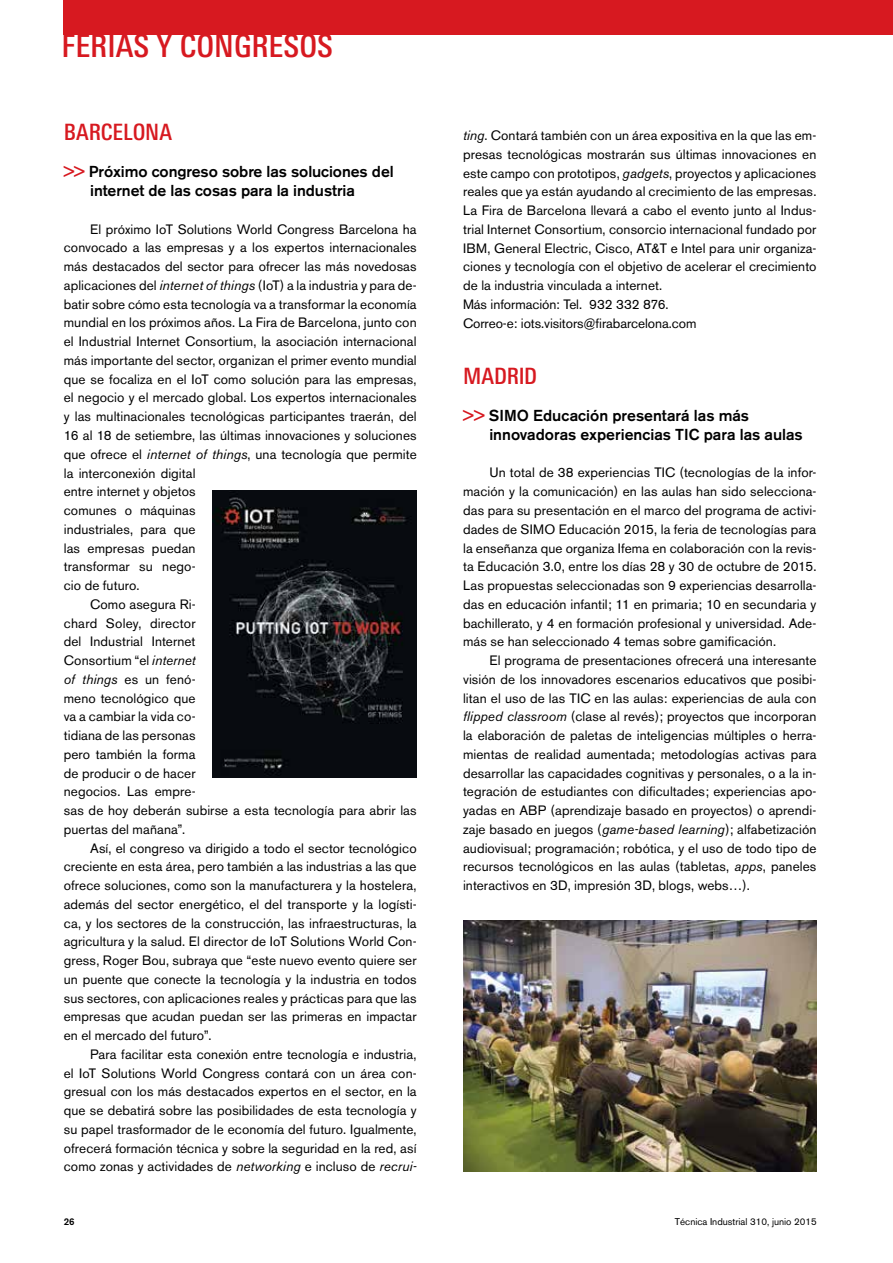
<style>
.page{position:relative;width:893px;height:1263px;background:#fff}
.page>*{position:absolute;margin:0;border:0;box-sizing:border-box;transform-origin:0 0}
.t1{font:500 condensed 31.5px "LT Univers";color:#d71920}
.t2{font:500 condensed 22.5px "LT Univers";letter-spacing:-.01em;color:#d71920}
.t3{font:500 15.75px/18.8px "Akzidenz Grotesk BE";letter-spacing:-.005em;color:#000}
.t4{font:13.5px/18.8px "Akzidenz Grotesk BE";letter-spacing:.005em;color:#000;text-align:justify}
.t5{font:9.75px "Akzidenz Grotesk BE";color:#000}
.t6{font:500 9.75px "Akzidenz Grotesk BE";color:#000}
.s1{color:#d71920}
.s2{font-style:italic}
</style>
<div class="page">
<div style="left:64px;top:0;width:829px;height:34px;background:#d71920"></div>
<img style="left:463px;top:921px;width:354px;height:250px">
<img style="left:213px;top:490px;width:204px;height:287px">
<h1 class="t1" style="left:62px;top:27px;width:273px">FERIAS Y CONGRESOS</h1>
<h2 class="t2" style="left:64px;top:119px;width:110px">BARCELONA</h2>
<p class="t3" style="left:90px;top:162px;width:305px;text-indent:-26px"><span class="s1">&gt;&gt;</span> Próximo congreso sobre las soluciones del internet de las cosas para la industria</p>
<p class="t4" style="left:90px;top:220px;width:328px">El próximo IoT Solutions World Congress Barcelona ha</p>
<p class="t4" style="left:64px;top:238px;width:354px">convocado a las empresas y a los expertos internacionales</p>
<p class="t4" style="left:64px;top:257px;width:354px">más destacados del sector para ofrecer las más novedosas</p>
<p class="t4" style="left:64px;top:276px;width:354px">aplicaciones del <span class="s2">internet of things</span> (IoT) a la industria y para de-</p>
<p class="t4" style="left:64px;top:295px;width:354px">batir sobre cómo esta tecnología va a transformar la economía</p>
<p class="t4" style="left:64px;top:313px;width:354px">mundial en los próximos años. La Fira de Barcelona, junto con</p>
<p class="t4" style="left:64px;top:332px;width:354px">el Industrial Internet Consortium, la asociación internacional</p>
<p class="t4" style="left:64px;top:351px;width:354px">más importante del sector, organizan el primer evento mundial</p>
<p class="t4" style="left:64px;top:370px;width:354px">que se focaliza en el IoT como solución para las empresas,</p>
<p class="t4" style="left:64px;top:388px;width:354px">el negocio y el mercado global. Los expertos internacionales</p>
<p class="t4" style="left:64px;top:407px;width:354px">y las multinacionales tecnológicas participantes traerán, del</p>
<p class="t4" style="left:64px;top:426px;width:354px">16 al 18 de setiembre, las últimas innovaciones y soluciones</p>
<p class="t4" style="left:64px;top:445px;width:354px">que ofrece el <span class="s2">internet of things</span>, una tecnología que permite</p>
<p class="t4" style="left:64px;top:463px;width:133px">la interconexión digital</p>
<p class="t4" style="left:64px;top:482px;width:133px">entre internet y objetos</p>
<p class="t4" style="left:64px;top:501px;width:133px">comunes o máquinas</p>
<p class="t4" style="left:64px;top:520px;width:133px">industriales, para que</p>
<p class="t4" style="left:64px;top:538px;width:133px">las empresas puedan</p>
<p class="t4" style="left:64px;top:557px;width:133px">transformar su nego-</p>
<p class="t4" style="left:64px;top:576px;width:77px">cio de futuro.</p>
<p class="t4" style="left:90px;top:595px;width:107px">Como asegura Ri-</p>
<p class="t4" style="left:64px;top:613px;width:133px">chard Soley, director</p>
<p class="t4" style="left:64px;top:632px;width:133px">del Industrial Internet</p>
<p class="t4" style="left:64px;top:651px;width:133px">Consortium “el <span class="s2">internet</span></p>
<p class="t4" style="left:64px;top:670px;width:133px"><span class="s2">of things</span> es un fenó-</p>
<p class="t4" style="left:64px;top:688px;width:133px">meno tecnológico que</p>
<p class="t4" style="left:64px;top:707px;width:133px">va a cambiar la vida co-</p>
<p class="t4" style="left:64px;top:726px;width:133px">tidiana de las personas</p>
<p class="t4" style="left:64px;top:745px;width:133px">pero también la forma</p>
<p class="t4" style="left:64px;top:763px;width:133px">de producir o de hacer</p>
<p class="t4" style="left:64px;top:782px;width:133px">negocios. Las empre-</p>
<p class="t4" style="left:64px;top:801px;width:354px">sas de hoy deberán subirse a esta tecnología para abrir las</p>
<p class="t4" style="left:64px;top:820px;width:123px">puertas del mañana”.</p>
<p class="t4" style="left:90px;top:838px;width:328px">Así, el congreso va dirigido a todo el sector tecnológico</p>
<p class="t4" style="left:64px;top:857px;width:354px">creciente en esta área, pero también a las industrias a las que</p>
<p class="t4" style="left:64px;top:876px;width:354px">ofrece soluciones, como son la manufacturera y la hostelera,</p>
<p class="t4" style="left:64px;top:895px;width:354px">además del sector energético, el del transporte y la logísti-</p>
<p class="t4" style="left:64px;top:913px;width:354px">ca, y los sectores de la construcción, las infraestructuras, la</p>
<p class="t4" style="left:64px;top:932px;width:354px">agricultura y la salud. El director de IoT Solutions World Con-</p>
<p class="t4" style="left:64px;top:951px;width:354px">gress, Roger Bou, subraya que “este nuevo evento quiere ser</p>
<p class="t4" style="left:64px;top:970px;width:354px">un puente que conecte la tecnología y la industria en todos</p>
<p class="t4" style="left:64px;top:988px;width:354px">sus sectores, con aplicaciones reales y prácticas para que las</p>
<p class="t4" style="left:64px;top:1007px;width:354px">empresas que acudan puedan ser las primeras en impactar</p>
<p class="t4" style="left:64px;top:1026px;width:149px">en el mercado del futuro”.</p>
<p class="t4" style="left:90px;top:1045px;width:328px">Para facilitar esta conexión entre tecnología e industria,</p>
<p class="t4" style="left:64px;top:1063px;width:354px">el IoT Solutions World Congress contará con un área con-</p>
<p class="t4" style="left:64px;top:1082px;width:354px">gresual con los más destacados expertos en el sector, en la</p>
<p class="t4" style="left:64px;top:1101px;width:354px">que se debatirá sobre las posibilidades de esta tecnología y</p>
<p class="t4" style="left:64px;top:1120px;width:354px">su papel trasformador de le economía del futuro. Igualmente,</p>
<p class="t4" style="left:64px;top:1138px;width:354px">ofrecerá formación técnica y sobre la seguridad en la red, así</p>
<p class="t4" style="left:64px;top:1157px;width:354px">como zonas y actividades de <span class="s2">networking</span> e incluso de <span class="s2">recrui-</span></p>
<p class="t6" style="left:64px;top:1216px;width:12px">26</p>
<p class="t4" style="left:463px;top:126px;width:355px;text-align:left"><span class="s2">ting</span>. Contará también con un área expositiva en la que las em&shy;presas tecnológicas mostrarán sus últimas innovaciones en este campo con prototipos, <span class="s2">gadgets</span>, proyectos y aplicaciones reales que ya están ayudando al crecimiento de las empresas.<br>La Fira de Barcelona llevará a cabo el evento junto al Indus&shy;trial Internet Consortium, consorcio internacional fundado por IBM, General Electric, Cisco, AT&amp;T e Intel para unir organiza&shy;ciones y tecnología con el objetivo de acelerar el crecimiento de la industria vinculada a internet.<br>Más información: Tel. 932 332 876.<br>Correo-e: iots.visitors@firabarcelona.com</p>
<h2 class="t2" style="left:463px;top:363px;width:76px">MADRID</h2>
<p class="t3" style="left:489px;top:406px;width:315px;text-indent:-26px"><span class="s1">&gt;&gt;</span> SIMO Educación presentará las más innovadoras experiencias TIC para las aulas</p>
<p class="t4" style="left:463px;top:463px;width:355px;text-indent:26px">Un total de 38 experiencias TIC (tecnologías de la infor&shy;mación y la comunicación) en las aulas han sido selecciona&shy;das para su presentación en el marco del programa de activi&shy;dades de SIMO Educación 2015, la feria de tecnologías para la enseñanza que organiza Ifema en colaboración con la revis&shy;ta Educación 3.0, entre los días 28 y 30 de octubre de 2015.<br>Las propuestas seleccionadas son 9 experiencias desarrolla&shy;das en educación infantil; 11 en primaria; 10 en secundaria y bachillerato, y 4 en formación profesional y universidad. Ade&shy;más se han seleccionado 4 temas sobre gamificación.</p>
<p class="t4" style="left:463px;top:651px;width:355px;text-indent:26px">El programa de presentaciones ofrecerá una interesante visión de los innovadores escenarios educativos que posibi&shy;litan el uso de las TIC en las aulas: experiencias de aula con <span class="s2">flipped classroom</span> (clase al revés); proyectos que incorporan la elaboración de paletas de inteligencias múltiples o herra&shy;mientas de realidad aumentada; metodologías activas para desarrollar las capacidades cognitivas y personales, o a la in&shy;tegración de estudiantes con dificultades; experiencias apo&shy;yadas en ABP (aprendizaje basado en proyectos) o aprendi&shy;zaje basado en juegos (<span class="s2">game-based learning</span>); alfabetización audiovisual; programación; robótica, y el uso de todo tipo de recursos tecnológicos en las aulas (tabletas, <span class="s2">apps</span>, paneles interactivos en 3D, impresión 3D, blogs, webs…).</p>
<p class="t5" style="left:675px;top:1216px;width:143px">Técnica Industrial 310, junio 2015</p>
</div>
